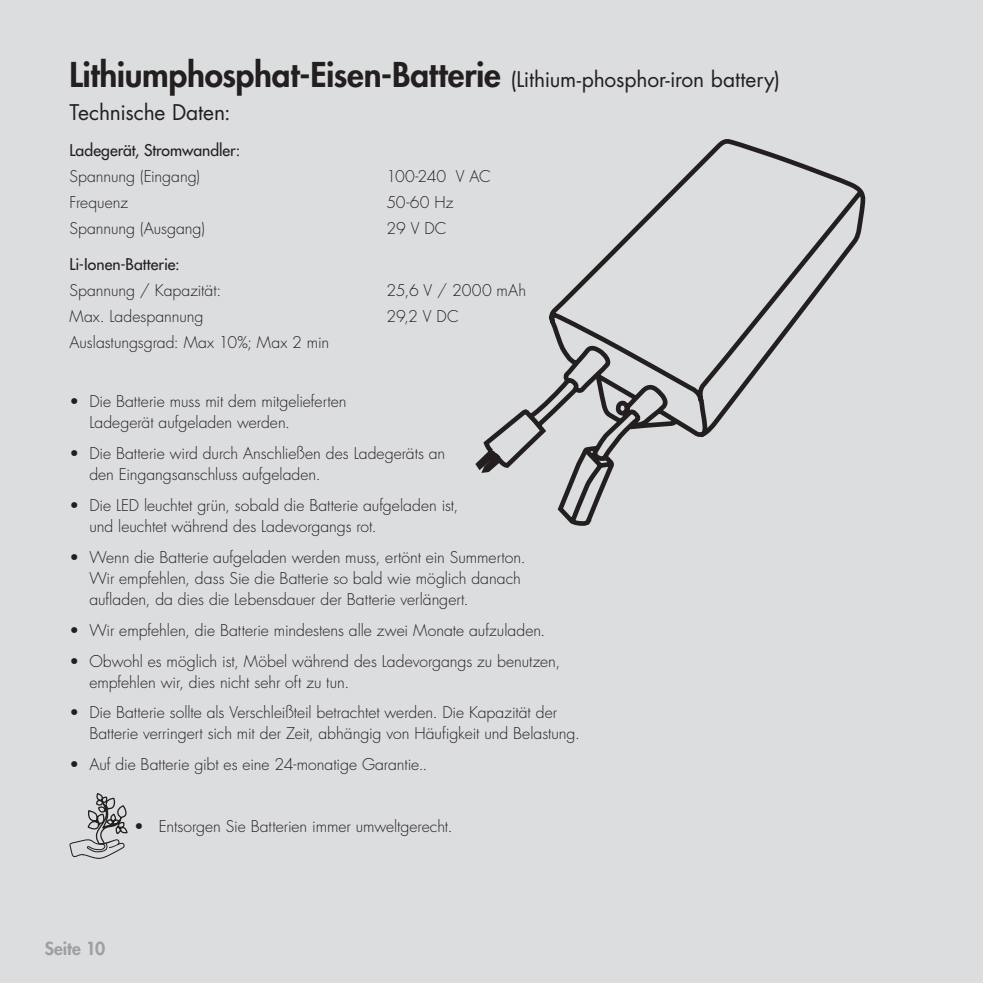
<style>
.page{position:relative;width:983px;height:983px;background:#fff}
.page>*{position:absolute;margin:0;border:0;box-sizing:border-box;transform-origin:0 0}
.Brød{font:800 33.25px "Futura Std";letter-spacing:-.01em;color:#231f20}
.Mellemrubrik{font:21px "Futura Std";letter-spacing:-.005em;color:#231f20}
.Pagina{font:800 17.5px "Futura Std";color:#9d9fa2}
.Brød_indryk{font:300 15.75px/21px "Futura Std";color:#231f20}
.Brød-2{font:300 15.75px "Futura Std";letter-spacing:-.005em;color:#231f20}
.Brød-3{font:500 15.75px "Futura Std";color:#231f20}
.s1{font-weight:400;font-size:21px}
</style>
<div class="page">
<div style="left:0;top:0;width:982px;height:982px;background:#dcdddf"></div>
<svg style="left:69px;top:793px;width:59px;height:65px"></svg>
<svg style="left:475px;top:139px;width:390px;height:386px"></svg>
<p class="Brød" style="left:69px;top:54px;width:712px">Lithiumphosphat-Eisen-Batterie <span class="s1">(Lithium-phosphor-iron battery)</span></p>
<p class="Mellemrubrik" style="left:69px;top:99px;width:162px">Technische Daten:</p>
<p class="Brød-3" style="left:69px;top:140px;width:172px">Ladegerät, Stromwandler:</p>
<p class="Brød-2" style="left:69px;top:166px;width:132px">Spannung (Eingang)</p>
<p class="Brød-2" style="left:386px;top:166px;width:106px">100-240 V AC</p>
<p class="Brød-2" style="left:69px;top:192px;width:60px">Frequenz</p>
<p class="Brød-2" style="left:386px;top:192px;width:68px">50-60 Hz</p>
<p class="Brød-2" style="left:69px;top:218px;width:137px">Spannung (Ausgang)</p>
<p class="Brød-2" style="left:386px;top:218px;width:61px">29 V DC</p>
<p class="Brød-3" style="left:69px;top:254px;width:112px">Li-Ionen-Batterie:</p>
<p class="Brød-2" style="left:69px;top:280px;width:153px">Spannung / Kapazität:</p>
<p class="Brød-2" style="left:386px;top:280px;width:141px">25,6 V / 2000 mAh</p>
<p class="Brød-2" style="left:69px;top:306px;width:135px">Max. Ladespannung</p>
<p class="Brød-2" style="left:386px;top:306px;width:74px">29,2 V DC</p>
<p class="Brød-2" style="left:69px;top:332px;width:261px">Auslastungsgrad: Max 10%; Max 2 min</p>
<p class="Brød_indryk" style="left:89px;top:391px;width:258px;text-indent:-20px">• Die Batterie muss mit dem mitgelieferten<br>Ladegerät aufgeladen werden.</p>
<p class="Brød_indryk" style="left:89px;top:443px;width:357px;text-indent:-20px">• Die Batterie wird durch Anschließen des Ladegeräts an den Eingangsanschluss aufgeladen.</p>
<p class="Brød_indryk" style="left:89px;top:494px;width:370px;text-indent:-20px">• Die LED leuchtet grün, sobald die Batterie aufgeladen ist, und leuchtet während des Ladevorgangs rot.</p>
<p class="Brød_indryk" style="left:89px;top:546px;width:437px;text-indent:-20px">• Wenn die Batterie aufgeladen werden muss, ertönt ein Summerton.<br>Wir empfehlen, dass Sie die Batterie so bald wie möglich danach aufladen, da dies die Lebensdauer der Batterie verlängert.</p>
<p class="Brød_indryk" style="left:69px;top:619px;width:477px">• Wir empfehlen, die Batterie mindestens alle zwei Monate aufzuladen.</p>
<p class="Brød_indryk" style="left:89px;top:650px;width:472px;text-indent:-20px">• Obwohl es möglich ist, Möbel während des Ladevorgangs zu benutzen, empfehlen wir, dies nicht sehr oft zu tun.</p>
<p class="Brød_indryk" style="left:89px;top:702px;width:492px;text-indent:-20px">• Die Batterie sollte als Verschleißteil betrachtet werden. Die Kapazität der<br>Batterie verringert sich mit der Zeit, abhängig von Häufigkeit und Belastung.</p>
<p class="Brød_indryk" style="left:69px;top:754px;width:359px">• Auf die Batterie gibt es eine 24-monatige Garantie..</p>
<p class="Brød_indryk" style="left:134px;top:816px;width:320px">• Entsorgen Sie Batterien immer umweltgerecht.</p>
<p class="Pagina" style="left:45px;top:937px;width:62px">Seite 10</p>
</div>
